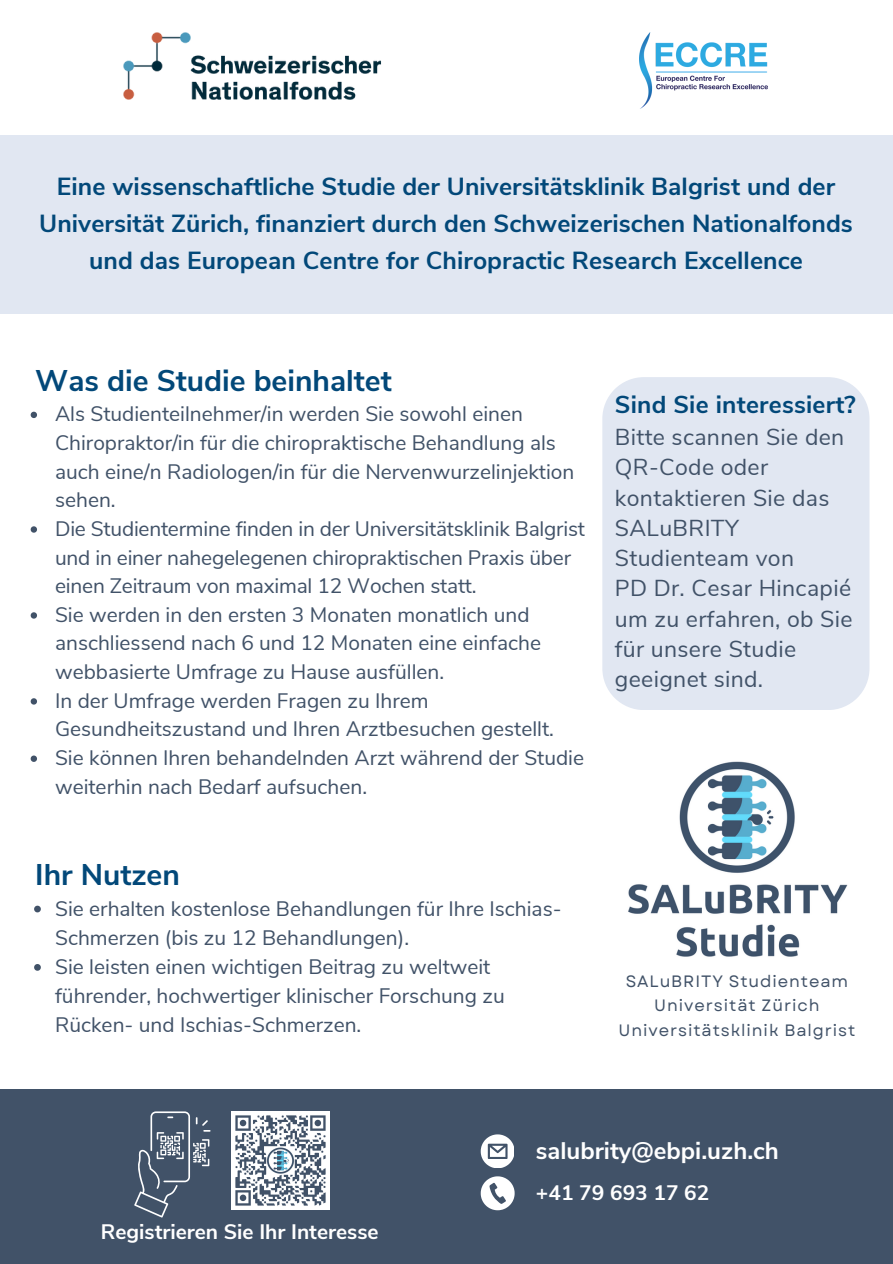
<style>
.page{position:relative;width:893px;height:1264px;background:#fff}
.page>*{position:absolute;margin:0;border:0;box-sizing:border-box;transform-origin:0 0}
.t1{font:700 29.85px "Nunito Sans";color:#024879}
.t2{font:700 24.6px/37px "Nunito Sans";letter-spacing:.005em;color:#024879;text-align:center}
.t3{font:700 24.45px "Nunito Sans";letter-spacing:.01em;color:#024879}
.t4{font:700 23.85px "Nunito Sans";color:#fff}
.t5{font:23.1px/30.3px "Nunito Sans";letter-spacing:.015em;color:#415268}
.t6{font:20.85px/28.7px "Nunito Sans";color:#415268}
.t7{font:700 20.85px "Nunito Sans";color:#fff}
.t8{font:16.5px "Garet";letter-spacing:.055em;color:#415268}
</style>
<div class="page">
<div style="left:0;top:135px;width:892px;height:178px;background:#e1e7f2"></div>
<div style="left:0;top:1089px;width:892px;height:174px;background:#415268"></div>
<svg style="left:480px;top:1176px;width:34px;height:34px"></svg>
<svg style="left:480px;top:1134px;width:34px;height:33px"></svg>
<svg style="left:134px;top:1111px;width:76px;height:106px"></svg>
<img style="left:124px;top:32px;width:257px;height:68px">
<img style="left:639px;top:32px;width:128px;height:77px">
<img style="left:628px;top:761px;width:220px;height:196px">
<div style="left:602px;top:377px;width:267px;height:333px;background:#e1e7f2"></div>
<img style="left:232px;top:1111px;width:98px;height:98px">
<svg style="left:31px;top:412px;width:6px;height:6px"></svg>
<svg style="left:31px;top:526px;width:6px;height:6px"></svg>
<svg style="left:31px;top:612px;width:6px;height:6px"></svg>
<svg style="left:31px;top:698px;width:6px;height:6px"></svg>
<svg style="left:31px;top:755px;width:6px;height:7px"></svg>
<svg style="left:34px;top:905px;width:7px;height:7px"></svg>
<svg style="left:34px;top:964px;width:7px;height:6px"></svg>
<h5 class="t2" style="left:39px;top:168px;width:815px">Eine wissenschaftliche Studie der Universitätsklinik Balgrist und der<br>Universität Zürich, finanziert durch den Schweizerischen Nationalfonds und das European Centre for Chiropractic Research Excellence</h5>
<h1 class="t1" style="left:35px;top:361px;width:358px">Was die Studie beinhaltet</h1>
<h5 class="t6" style="left:55px;top:400px;width:520px">Als Studienteilnehmer/in werden Sie sowohl einen Chiropraktor/in für die chiropraktische Behandlung als auch eine/n Radiologen/in für die Nervenwurzelinjektion sehen.</h5>
<h5 class="t6" style="left:55px;top:514px;width:531px">Die Studientermine finden in der Universitätsklinik Balgrist und in einer nahegelegenen chiropraktischen Praxis über einen Zeitraum von maximal 12 Wochen statt.</h5>
<h5 class="t6" style="left:55px;top:600px;width:487px">Sie werden in den ersten 3 Monaten monatlich und anschliessend nach 6 und 12 Monaten eine einfache webbasierte Umfrage zu Hause ausfüllen.</h5>
<h5 class="t6" style="left:55px;top:686px;width:500px">In der Umfrage werden Fragen zu Ihrem<br>Gesundheitszustand und Ihren Arztbesuchen gestellt.</h5>
<h5 class="t6" style="left:55px;top:744px;width:530px">Sie können Ihren behandelnden Arzt während der Studie weiterhin nach Bedarf aufsuchen.</h5>
<p class="t1" style="left:35px;top:854px;width:146px">Ihr Nutzen</p>
<p class="t6" style="left:55px;top:894px;width:508px;line-height:29.1px">Sie erhalten kostenlose Behandlungen für Ihre Ischias-<br>Schmerzen (bis zu 12 Behandlungen).</p>
<p class="t6" style="left:55px;top:952px;width:451px;line-height:29.1px">Sie leisten einen wichtigen Beitrag zu weltweit führender, hochwertiger klinischer Forschung zu<br>Rücken- und Ischias-Schmerzen.</p>
<p class="t3" style="left:615px;top:388px;width:242px">Sind Sie interessiert?</p>
<p class="t5" style="left:615px;top:422px;width:239px">Bitte scannen Sie den<br>QR-Code oder kontaktieren Sie das<br>SALuBRITY<br>Studienteam von<br>PD Dr. Cesar Hincapié um zu erfahren, ob Sie für unsere Studie geeignet sind.</p>
<p class="t8" style="left:625px;top:969px;width:224px">SALuBRITY Studienteam</p>
<p class="t8" style="left:654px;top:993px;width:167px">Universität Zürich</p>
<h4 class="t8" style="left:618px;top:1018px;width:238px">Universitätsklinik Balgrist</h4>
<h3 class="t4" style="left:536px;top:1134px;width:244px">salubrity@ebpi.uzh.ch</h3>
<p class="t7" style="left:101px;top:1217px;width:279px">Registrieren Sie Ihr Interesse</p>
<h5 class="t7" style="left:536px;top:1178px;width:175px">+41 79 693 17 62</h5>
</div>
